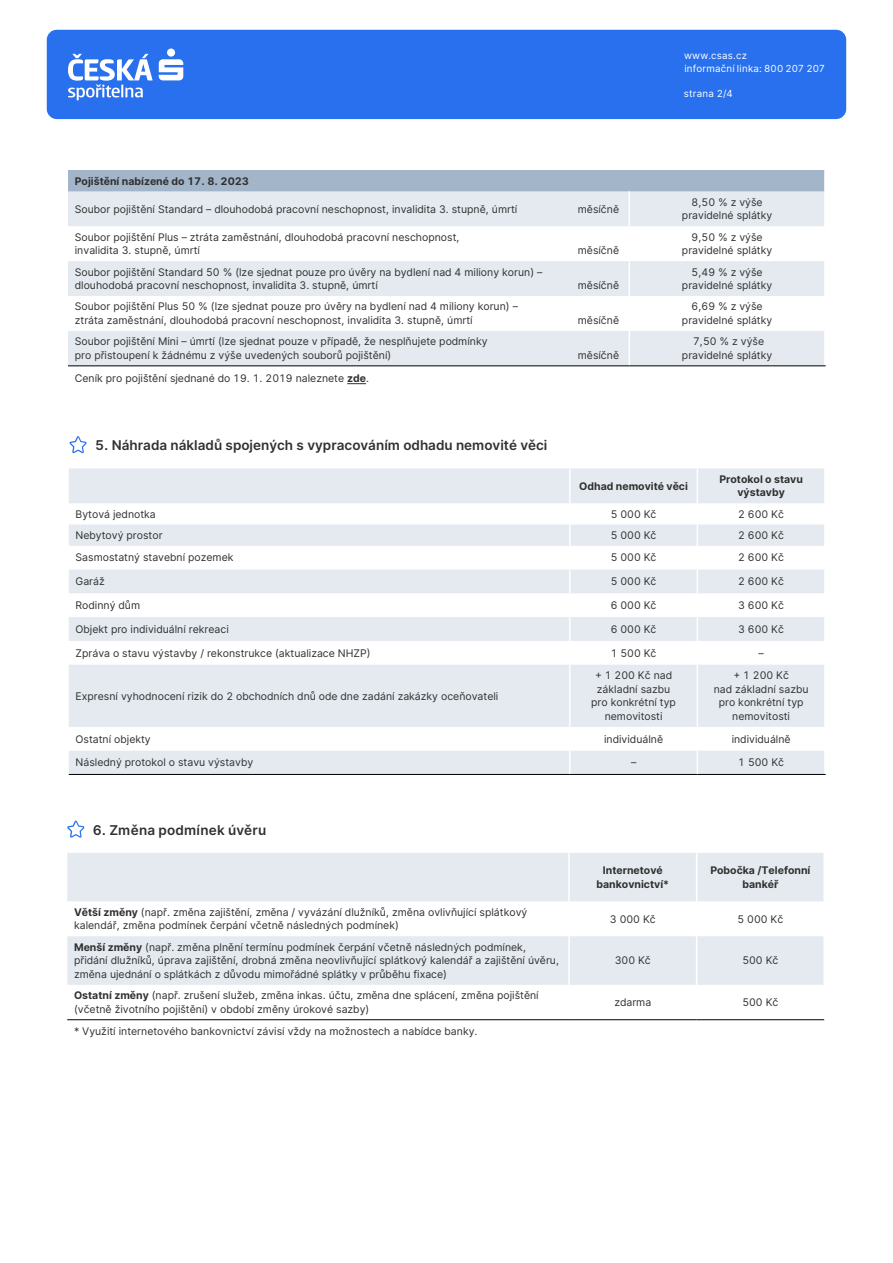
<style>
.page{position:relative;width:893px;height:1263px;background:#fff}
.page>*{position:absolute;margin:0;border:0;box-sizing:border-box;transform-origin:0 0}
.t1{font:600 13.5px "Inter";color:#303030}
.t2{font:10.5px/13.6px "Inter";color:#303030;text-align:center}
.t3{font:700 10.5px/13.6px "Inter";color:#303030;text-align:center}
.t4{font:9.75px/12.8px "Inter";letter-spacing:.025em;color:#fff}
.s1{font-weight:700}
</style>
<div class="page">
<div style="left:47px;top:30px;width:799px;height:89px;background:#2870ed;border-radius:10px"></div>
<svg style="left:159px;top:59px;width:24px;height:21px"></svg>
<div style="left:167px;top:49px;width:8px;height:8px;background:#fff;border-radius:50%"></div>
<svg style="left:68px;top:54px;width:85px;height:46px"></svg>
<svg style="left:69px;top:468px;width:755px;height:306px;fill:#e4eaf0"></svg>
<hr style="left:569px;top:524px;width:2px;height:22px;background:#fff">
<svg style="left:697px;top:524px;width:1px;height:22px"></svg>
<hr style="left:569px;top:569px;width:2px;height:24px;background:#fff">
<svg style="left:697px;top:569px;width:1px;height:24px"></svg>
<hr style="left:569px;top:617px;width:2px;height:24px;background:#fff">
<svg style="left:697px;top:617px;width:1px;height:24px"></svg>
<hr style="left:569px;top:468px;width:2px;height:35px;background:#fff">
<hr style="left:697px;top:468px;width:1px;height:35px;background:#fff">
<hr style="left:569px;top:665px;width:2px;height:62px;background:#fff">
<hr style="left:697px;top:665px;width:1px;height:62px;background:#fff">
<hr style="left:569px;top:751px;width:2px;height:23px;background:#fff">
<svg style="left:697px;top:751px;width:1px;height:23px"></svg>
<hr style="left:69px;top:774px;width:501px;height:1px;background:#000">
<hr style="left:570px;top:774px;width:127px;height:1px;background:#000">
<hr style="left:697px;top:774px;width:129px;height:1px;background:#000">
<svg style="left:69px;top:436px;width:18px;height:17px"></svg>
<svg style="left:67px;top:853px;width:756px;height:132px;fill:#e4eaf0"></svg>
<hr style="left:696px;top:853px;width:1px;height:48px;background:#fff">
<hr style="left:568px;top:936px;width:2px;height:49px;background:#fff">
<hr style="left:696px;top:936px;width:1px;height:49px;background:#fff">
<hr style="left:568px;top:853px;width:2px;height:48px;background:#fff">
<hr style="left:67px;top:1019px;width:502px;height:1px;background:#000">
<hr style="left:569px;top:1019px;width:128px;height:1px;background:#000">
<hr style="left:697px;top:1019px;width:127px;height:1px;background:#000">
<svg style="left:67px;top:821px;width:17px;height:17px"></svg>
<div style="left:68px;top:170px;width:757px;height:21px;background:#a3b5c9"></div>
<svg style="left:68px;top:191px;width:756px;height:174px;fill:#e4eaf0"></svg>
<hr style="left:629px;top:191px;width:1px;height:35px;background:#fff">
<hr style="left:629px;top:261px;width:1px;height:35px;background:#fff">
<hr style="left:629px;top:296px;width:1px;height:35px;background:#fff">
<hr style="left:629px;top:331px;width:1px;height:34px;background:#fff">
<hr style="left:68px;top:365px;width:561px;height:1px;background:#000">
<hr style="left:629px;top:365px;width:197px;height:1px;background:#000">
<hr style="left:824px;top:170px;width:2px;height:21px;background:#fff">
<svg style="left:347px;top:383px;width:19px;height:1px"></svg>
<p class="t4" style="left:684px;top:49px;width:143px">www.csas.cz<br>informační linka: 800 207 207</p>
<p class="t4" style="left:684px;top:87px;width:50px">strana 2/4</p>
<p class="t3" style="left:75px;top:174px;width:176px">Pojištění nabízené do 17. 8. 2023</p>
<p class="t2" style="left:75px;top:202px;width:444px">Soubor pojištění Standard – dlouhodobá pracovní neschopnost, invalidita 3. stupně, úmrtí</p>
<p class="t2" style="left:578px;top:202px;width:43px">měsíčně</p>
<p class="t2" style="left:682px;top:195px;width:92px">8,50 % z výše pravidelné splátky</p>
<p class="t2" style="left:75px;top:230px;width:386px;text-align:left">Soubor pojištění Plus – ztráta zaměstnání, dlouhodobá pracovní neschopnost, invalidita 3. stupně, úmrtí</p>
<p class="t2" style="left:682px;top:230px;width:92px">9,50 % z výše pravidelné splátky</p>
<p class="t2" style="left:578px;top:243px;width:43px">měsíčně</p>
<p class="t2" style="left:75px;top:265px;width:469px;text-align:left">Soubor pojištění Standard 50 % (lze sjednat pouze pro úvěry na bydlení nad 4 miliony korun) – dlouhodobá pracovní neschopnost, invalidita 3. stupně, úmrtí</p>
<p class="t2" style="left:75px;top:300px;width:445px;text-align:left">Soubor pojištění Plus 50 % (lze sjednat pouze pro úvěry na bydlení nad 4 miliony korun) – ztráta zaměstnání, dlouhodobá pracovní neschopnost, invalidita 3. stupně, úmrtí</p>
<p class="t2" style="left:75px;top:334px;width:414px;text-align:left">Soubor pojištění Mini – úmrtí (lze sjednat pouze v případě, že nesplňujete podmínky pro přistoupení k žádnému z výše uvedených souborů pojištění)</p>
<p class="t2" style="left:75px;top:371px;width:296px">Ceník pro pojištění sjednané do 19. 1. 2019 naleznete <span class="s1">zde</span>.</p>
<p class="t1" style="left:95px;top:435px;width:454px">5. Náhrada nákladů spojených s vypracováním odhadu nemovité věci</p>
<p class="t2" style="left:578px;top:278px;width:43px">měsíčně</p>
<p class="t2" style="left:578px;top:313px;width:43px">měsíčně</p>
<p class="t2" style="left:578px;top:348px;width:43px">měsíčně</p>
<p class="t2" style="left:682px;top:265px;width:92px">5,49 % z výše pravidelné splátky</p>
<p class="t2" style="left:682px;top:300px;width:92px">6,69 % z výše pravidelné splátky</p>
<p class="t2" style="left:682px;top:334px;width:92px">7,50 % z výše pravidelné splátky</p>
<p class="t3" style="left:579px;top:479px;width:110px">Odhad nemovité věci</p>
<p class="t3" style="left:719px;top:472px;width:85px">Protokol o stavu výstavby</p>
<p class="t2" style="left:76px;top:507px;width:82px">Bytová jednotka</p>
<p class="t2" style="left:611px;top:507px;width:47px">5 000 Kč</p>
<p class="t2" style="left:738px;top:507px;width:47px">2 600 Kč</p>
<p class="t2" style="left:76px;top:528px;width:88px">Nebytový prostor</p>
<p class="t2" style="left:611px;top:528px;width:47px">5 000 Kč</p>
<p class="t2" style="left:738px;top:528px;width:47px">2 600 Kč</p>
<p class="t2" style="left:76px;top:551px;width:159px">Sasmostatný stavební pozemek</p>
<p class="t2" style="left:611px;top:551px;width:47px">5 000 Kč</p>
<p class="t2" style="left:738px;top:551px;width:47px">2 600 Kč</p>
<p class="t2" style="left:76px;top:574px;width:31px">Garáž</p>
<p class="t2" style="left:611px;top:574px;width:47px">5 000 Kč</p>
<p class="t2" style="left:738px;top:574px;width:47px">2 600 Kč</p>
<p class="t2" style="left:76px;top:598px;width:66px">Rodinný dům</p>
<p class="t2" style="left:611px;top:598px;width:47px">6 000 Kč</p>
<p class="t2" style="left:738px;top:598px;width:47px">3 600 Kč</p>
<p class="t2" style="left:76px;top:622px;width:155px">Objekt pro individuální rekreaci</p>
<p class="t2" style="left:611px;top:622px;width:47px">6 000 Kč</p>
<p class="t2" style="left:738px;top:622px;width:47px">3 600 Kč</p>
<p class="t2" style="left:76px;top:646px;width:296px">Zpráva o stavu výstavby / rekonstrukce (aktualizace NHZP)</p>
<p class="t2" style="left:611px;top:646px;width:47px">1 500 Kč</p>
<p class="t2" style="left:758px;top:646px;width:7px">–</p>
<p class="t2" style="left:76px;top:689px;width:424px">Expresní vyhodnocení rizik do 2 obchodních dnů ode dne zadání zakázky oceňovateli</p>
<p class="t2" style="left:591px;top:668px;width:86px">+ 1 200 Kč nad základní sazbu pro konkrétní typ nemovitosti</p>
<p class="t2" style="left:714px;top:668px;width:96px">+ 1 200 Kč<br>nad základní sazbu pro konkrétní typ nemovitosti</p>
<p class="t2" style="left:76px;top:732px;width:77px">Ostatní objekty</p>
<p class="t2" style="left:604px;top:732px;width:60px">individuálně</p>
<p class="t2" style="left:732px;top:732px;width:60px">individuálně</p>
<p class="t2" style="left:76px;top:755px;width:179px">Následný protokol o stavu výstavby</p>
<p class="t2" style="left:631px;top:755px;width:7px">–</p>
<p class="t2" style="left:738px;top:755px;width:47px">1 500 Kč</p>
<p class="t1" style="left:93px;top:820px;width:175px">6. Změna podmínek úvěru</p>
<p class="t3" style="left:596px;top:863px;width:74px">Internetové bankovnictví*</p>
<p class="t3" style="left:710px;top:863px;width:102px">Pobočka /Telefonní bankéř</p>
<p class="t2" style="left:74px;top:905px;width:455px;text-align:left"><span class="s1">Větší změny</span> (např. změna zajištění, změna / vyvázání dlužníků, změna ovlivňující splátkový kalendář, změna podmínek čerpání včetně následných podmínek)</p>
<p class="t2" style="left:610px;top:912px;width:47px">3 000 Kč</p>
<p class="t2" style="left:737px;top:912px;width:47px">5 000 Kč</p>
<p class="t2" style="left:74px;top:940px;width:487px;text-align:left"><span class="s1">Menší změny</span> (např. změna plnění termínu podmínek čerpání včetně následných podmínek, přidání dlužníků, úprava zajištění, drobná změna neovlivňující splátkový kalendář a zajištění úvěru, změna ujednání o splátkách z důvodu mimořádné splátky v průběhu fixace)</p>
<p class="t2" style="left:615px;top:953px;width:38px">300 Kč</p>
<p class="t2" style="left:742px;top:953px;width:38px">500 Kč</p>
<p class="t2" style="left:74px;top:988px;width:466px;text-align:left"><span class="s1">Ostatní změny</span> (např. zrušení služeb, změna inkas. účtu, změna dne splácení, změna pojištění (včetně životního pojištění) v období změny úrokové sazby)</p>
<p class="t2" style="left:614px;top:995px;width:38px">zdarma</p>
<p class="t2" style="left:742px;top:995px;width:38px">500 Kč</p>
<p class="t2" style="left:74px;top:1024px;width:405px">* Využití internetového bankovnictví závisí vždy na možnostech a nabídce banky.</p>
</div>
